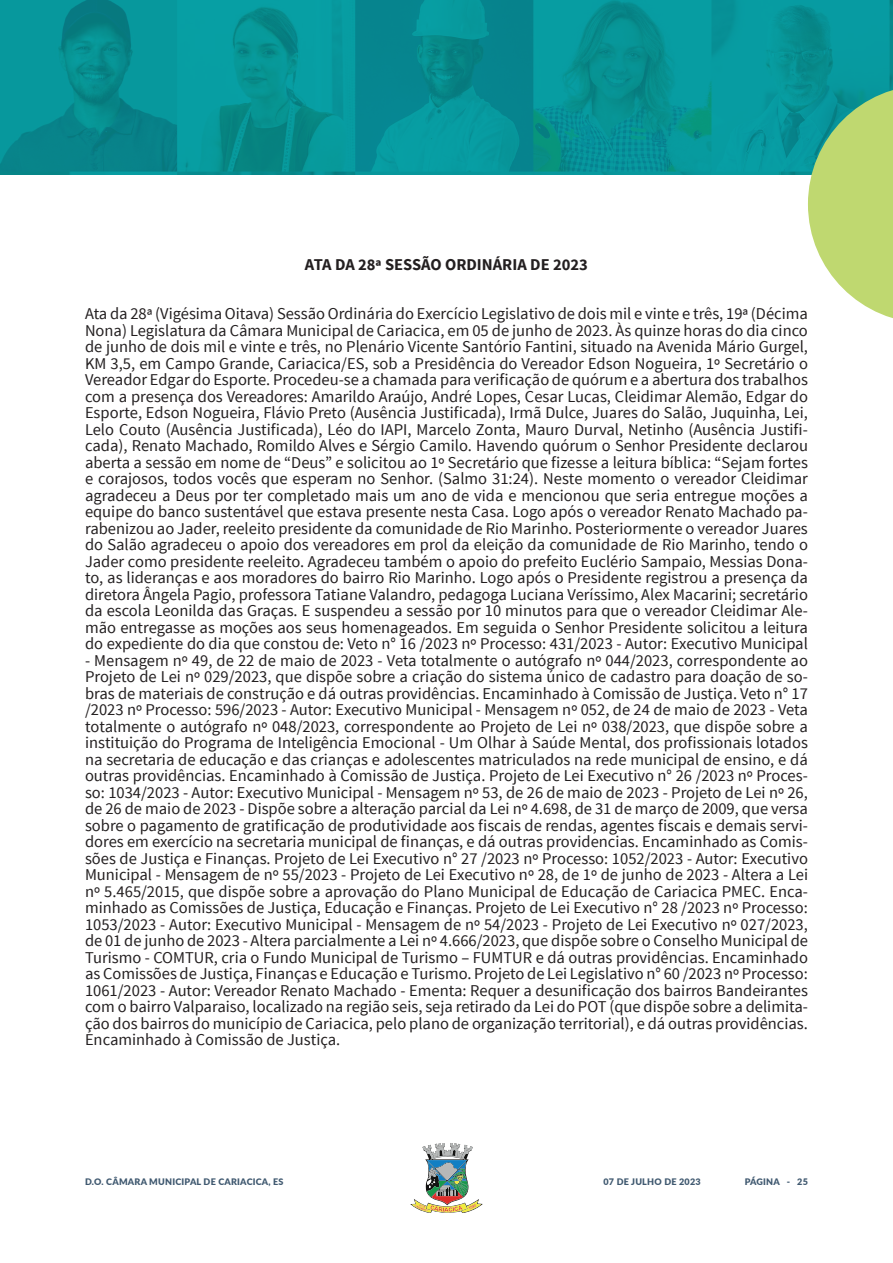
<style>
.page{position:relative;width:893px;height:1263px;background:#fff}
.page>*{position:absolute;margin:0;border:0;box-sizing:border-box;transform-origin:0 0}
.t1{font:16.5px/16.5px "Source Sans Pro";color:#231f20;text-align:justify}
.t2{font:700 16.5px "Source Sans Pro";color:#231f20}
.t3{font:900 9px "Lato";letter-spacing:.025em;color:#405970}
</style>
<div class="page">
<svg style="left:410px;top:1143px;width:73px;height:70px"></svg>
<img style="left:0;top:0;width:892px;height:174px">
<svg style="left:808px;top:85px;width:85px;height:233px;background:#abd288"></svg>
<p class="t2" style="left:305px;top:254px;width:285px">ATA DA 28ª SESSÃO ORDINÁRIA DE 2023</p>
<p class="t1" style="left:85px;top:306px;width:724px">Ata da 28ª (Vigésima Oitava) Sessão Ordinária do Exercício Legislativo de dois mil e vinte e três, 19ª (Décima Nona) Legislatura da Câmara Municipal de Cariacica, em 05 de junho de 2023. Às quinze horas do dia cinco de junho de dois mil e vinte e três, no Plenário Vicente Santório Fantini, situado na Avenida Mário Gurgel, KM 3,5, em Campo Grande, Cariacica/ES, sob a Presidência do Vereador Edson Nogueira, 1º Secretário o Vereador Edgar do Esporte. Procedeu-se a chamada para verificação de quórum e a abertura dos trabalhos com a presença dos Vereadores: Amarildo Araújo, André Lopes, Cesar Lucas, Cleidimar Alemão, Edgar do Esporte, Edson Nogueira, Flávio Preto (Ausência Justificada), Irmã Dulce, Juares do Salão, Juquinha, Lei, Lelo Couto (Ausência Justificada), Léo do IAPI, Marcelo Zonta, Mauro Durval, Netinho (Ausência Justifi&shy;cada), Renato Machado, Romildo Alves e Sérgio Camilo. Havendo quórum o Senhor Presidente declarou aberta a sessão em nome de “Deus” e solicitou ao 1º Secretário que fizesse a leitura bíblica: “Sejam fortes e corajosos, todos vocês que esperam no Senhor. (Salmo 31:24). Neste momento o vereador Cleidimar agradeceu a Deus por ter completado mais um ano de vida e mencionou que seria entregue moções a equipe do banco sustentável que estava presente nesta Casa. Logo após o vereador Renato Machado pa&shy;rabenizou ao Jader, reeleito presidente da comunidade de Rio Marinho. Posteriormente o vereador Juares do Salão agradeceu o apoio dos vereadores em prol da eleição da comunidade de Rio Marinho, tendo o Jader como presidente reeleito. Agradeceu também o apoio do prefeito Euclério Sampaio, Messias Dona&shy;to, as lideranças e aos moradores do bairro Rio Marinho. Logo após o Presidente registrou a presença da diretora Ângela Pagio, professora Tatiane Valandro, pedagoga Luciana Veríssimo, Alex Macarini; secretário da escola Leonilda das Graças. E suspendeu a sessão por 10 minutos para que o vereador Cleidimar Ale&shy;mão entregasse as moções aos seus homenageados. Em seguida o Senhor Presidente solicitou a leitura do expediente do dia que constou de: Veto n° 16 /2023 nº Processo: 431/2023 - Autor: Executivo Municipal</p>
<p class="t1" style="left:85px;top:652px;width:724px">- Mensagem nº 49, de 22 de maio de 2023 - Veta totalmente o autógrafo nº 044/2023, correspondente ao Projeto de Lei nº 029/2023, que dispõe sobre a criação do sistema único de cadastro para doação de so&shy;bras de materiais de construção e dá outras providências. Encaminhado à Comissão de Justiça. Veto n° 17 /2023 nº Processo: 596/2023 - Autor: Executivo Municipal - Mensagem nº 052, de 24 de maio de 2023 - Veta totalmente o autógrafo nº 048/2023, correspondente ao Projeto de Lei nº 038/2023, que dispõe sobre a instituição do Programa de Inteligência Emocional - Um Olhar à Saúde Mental, dos profissionais lotados na secretaria de educação e das crianças e adolescentes matriculados na rede municipal de ensino, e dá outras providências. Encaminhado à Comissão de Justiça. Projeto de Lei Executivo n° 26 /2023 nº Proces&shy;so: 1034/2023 - Autor: Executivo Municipal - Mensagem nº 53, de 26 de maio de 2023 - Projeto de Lei nº 26, de 26 de maio de 2023 - Dispõe sobre a alteração parcial da Lei nº 4.698, de 31 de março de 2009, que versa sobre o pagamento de gratificação de produtividade aos fiscais de rendas, agentes fiscais e demais servi&shy;dores em exercício na secretaria municipal de finanças, e dá outras providencias. Encaminhado as Comis&shy;sões de Justiça e Finanças. Projeto de Lei Executivo n° 27 /2023 nº Processo: 1052/2023 - Autor: Executivo Municipal - Mensagem de nº 55/2023 - Projeto de Lei Executivo nº 28, de 1º de junho de 2023 - Altera a Lei nº 5.465/2015, que dispõe sobre a aprovação do Plano Municipal de Educação de Cariacica PMEC. Enca&shy;minhado as Comissões de Justiça, Educação e Finanças. Projeto de Lei Executivo n° 28 /2023 nº Processo:<br>1053/2023 - Autor: Executivo Municipal - Mensagem de nº 54/2023 - Projeto de Lei Executivo nº 027/2023, de 01 de junho de 2023 - Altera parcialmente a Lei nº 4.666/2023, que dispõe sobre o Conselho Municipal de Turismo - COMTUR, cria o Fundo Municipal de Turismo – FUMTUR e dá outras providências. Encaminhado as Comissões de Justiça, Finanças e Educação e Turismo. Projeto de Lei Legislativo n° 60 /2023 nº Processo:<br>1061/2023 - Autor: Vereador Renato Machado - Ementa: Requer a desunificação dos bairros Bandeirantes com o bairro Valparaiso, localizado na região seis, seja retirado da Lei do POT (que dispõe sobre a delimita&shy;ção dos bairros do município de Cariacica, pelo plano de organização territorial), e dá outras providências.<br>Encaminhado à Comissão de Justiça.</p>
<p class="t3" style="left:85px;top:1175px;width:200px">D.O. CÂMARA MUNICIPAL DE CARIACICA, ES</p>
<p class="t3" style="left:603px;top:1175px;width:99px">07 DE JULHO DE 2023</p>
<p class="t3" style="left:745px;top:1175px;width:65px">PÁGINA - 25</p>
</div>
